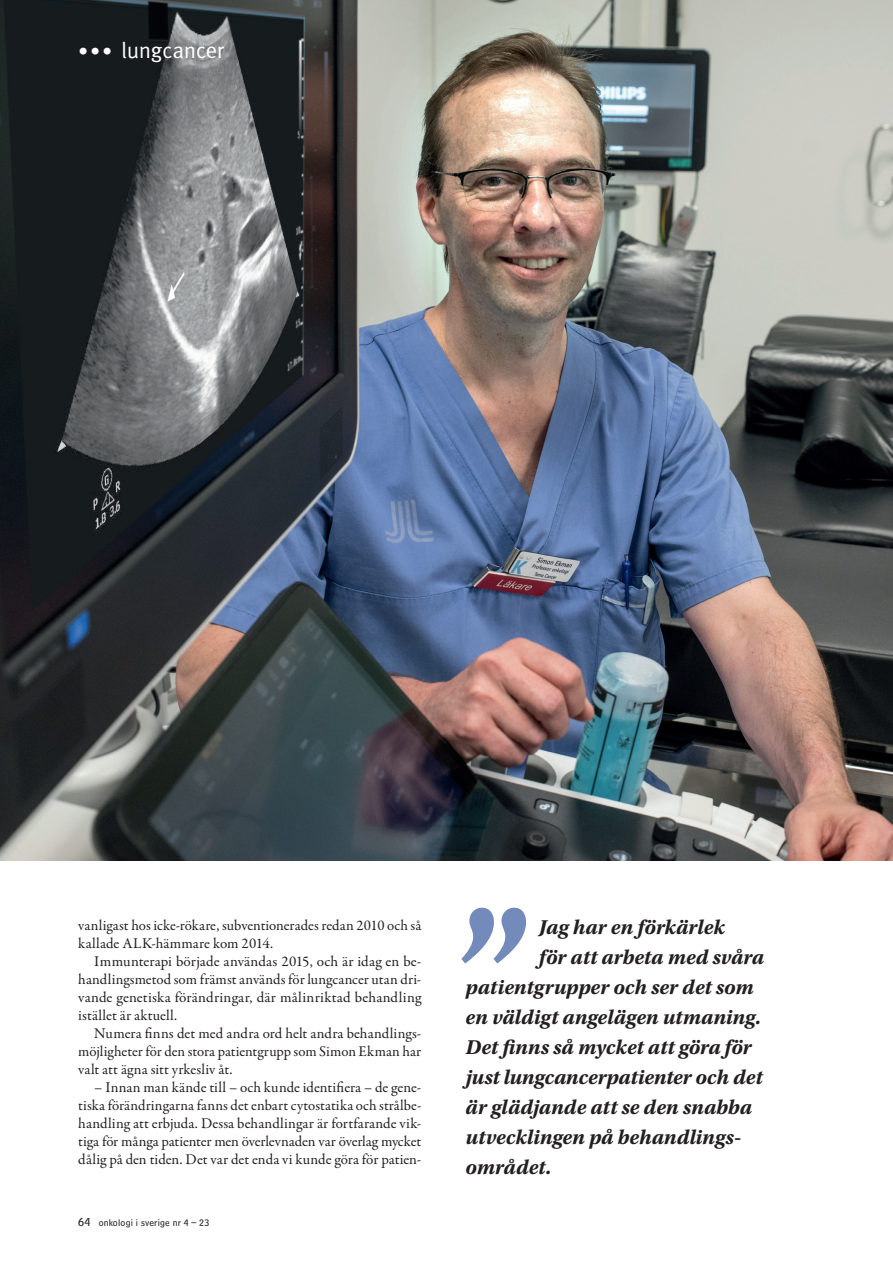
<style>
.page{position:relative;width:893px;height:1263px;background:#fff}
.page>*{position:absolute;margin:0;border:0;box-sizing:border-box;transform-origin:0 0}
.produktnamn{font:22.5px "Meta Pro Norm";letter-spacing:-.02em;color:#fff}
.Citat_Utopia{font:italic 700 21px/30px "Utopia Std";color:#231f20}
.BRÖDTEXT{font:15px/18px "Garamond Premr Pro";letter-spacing:.005em;color:#231f20;text-align:justify}
.t1{font:9.75px "Bell Centennial Std Sub Capt";letter-spacing:.02em;color:#231f20}
.s1{font-size:19.5px}
.s2{font-size:12px}
</style>
<div class="page">
<img style="left:0;top:0;width:893px;height:861px">
<svg style="left:461px;top:907px;width:65px;height:56px"></svg>
<p class="produktnamn" style="left:78px;top:33px;width:147px"><span class="s1">•••</span> lungcancer</p>
<p class="BRÖDTEXT" style="left:78px;top:917px;width:344px">vanligast hos icke-rökare, subventionerades redan 2010 och så kallade ALK-hämmare kom 2014.</p>
<p class="BRÖDTEXT" style="left:78px;top:953px;width:344px;text-indent:16px">Immunterapi började användas 2015, och är idag en be&shy;handlingsmetod som främst används för lungcancer utan dri&shy;vande genetiska förändringar, där målinriktad behandling istället är aktuell.</p>
<p class="BRÖDTEXT" style="left:78px;top:1025px;width:344px;text-indent:16px">Numera finns det med andra ord helt andra behandlings&shy;möjligheter för den stora patientgrupp som Simon Ekman har valt att ägna sitt yrkesliv åt.</p>
<p class="BRÖDTEXT" style="left:78px;top:1079px;width:344px;text-indent:16px">– Innan man kände till – och kunde identifiera – de gene&shy;tiska förändringarna fanns det enbart cytostatika och strålbe&shy;handling att erbjuda. Dessa behandlingar är fortfarande vik&shy;tiga för många patienter men överlevnaden var överlag mycket dålig på den tiden. Det var det enda vi kunde göra för patien-</p>
<p class="t1" style="left:78px;top:1217px;width:132px"><span class="s2">64</span> onkologi i sverige nr 4 – 23</p>
<p class="Citat_Utopia" style="left:539px;top:912px;width:187px">Jag har en förkärlek</p>
<p class="Citat_Utopia" style="left:466px;top:942px;width:300px;text-indent:73px">för att arbeta med svåra patientgrupper och ser det som en väldigt angelägen utmaning.<br>Det finns så mycket att göra för just lungcancerpatienter och det är glädjande att se den snabba utvecklingen på behandlings&shy;området.</p>
</div>
